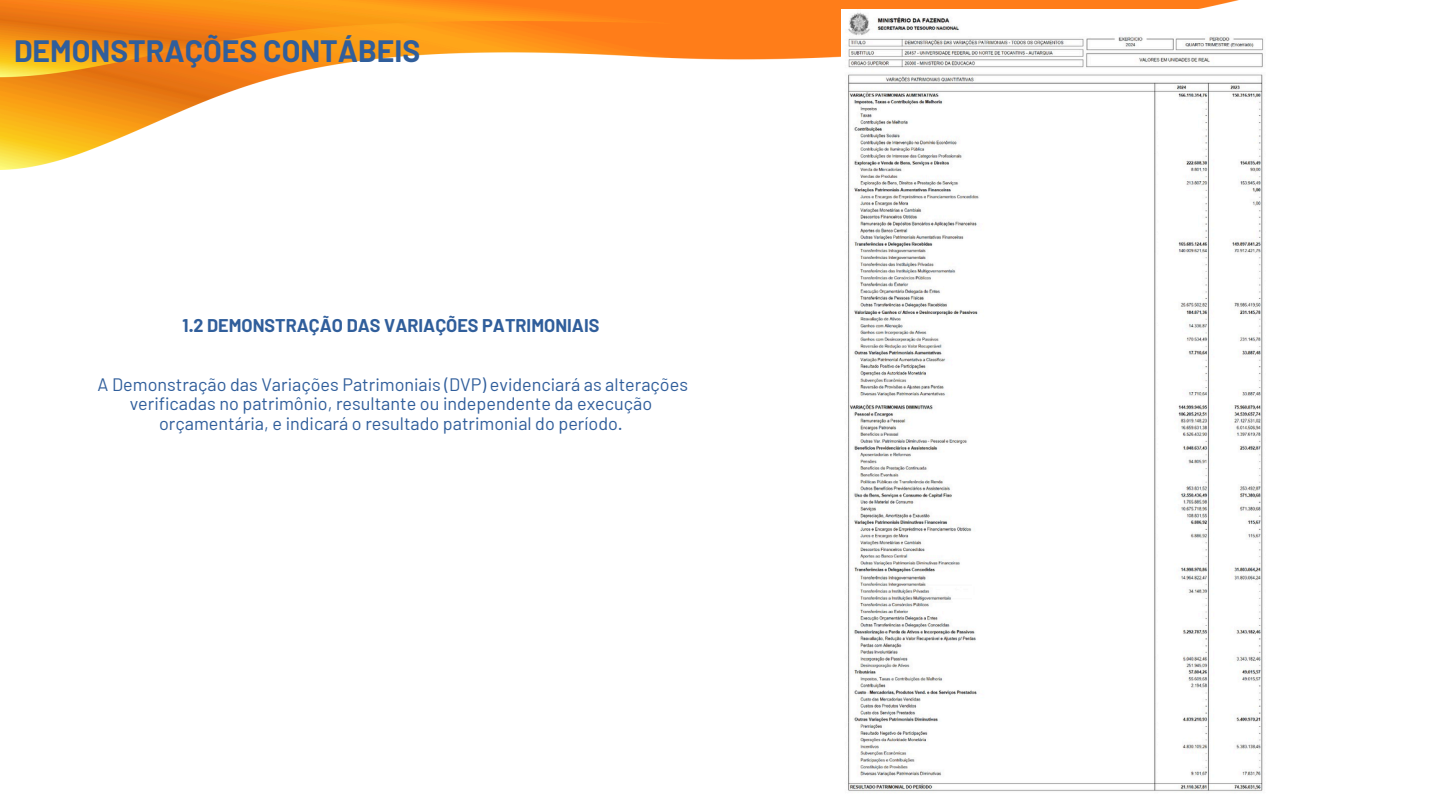
<style>
.page{position:relative;width:1440px;height:810px;background:#fff}
.page>*{position:absolute;margin:0;border:0;box-sizing:border-box;transform-origin:0 0}
.t1{font:700 30.2px "Barlow";color:#305e9b}
.t2{font:18px/19.5px "Barlow";color:#305e9b;text-align:center}
.t3{font:700 18px "Barlow";color:#305e9b}
</style>
<div class="page">
<img style="left:0;top:0;width:1239px;height:169px">
<img style="left:842px;top:9px;width:422px;height:782px">
<p class="t1" style="left:14px;top:32px;width:408px">DEMONSTRAÇÕES CONTÁBEIS</p>
<h1 class="t3" style="left:183px;top:314px;width:418px">1.2 DEMONSTRAÇÃO DAS VARIAÇÕES PATRIMONIAIS</h1>
<p class="t2" style="left:98px;top:374px;width:592px">A Demonstração das Variações Patrimoniais (DVP) evidenciará as alterações verificadas no patrimônio, resultante ou independente da execução orçamentária, e indicará o resultado patrimonial do período.</p>
</div>
